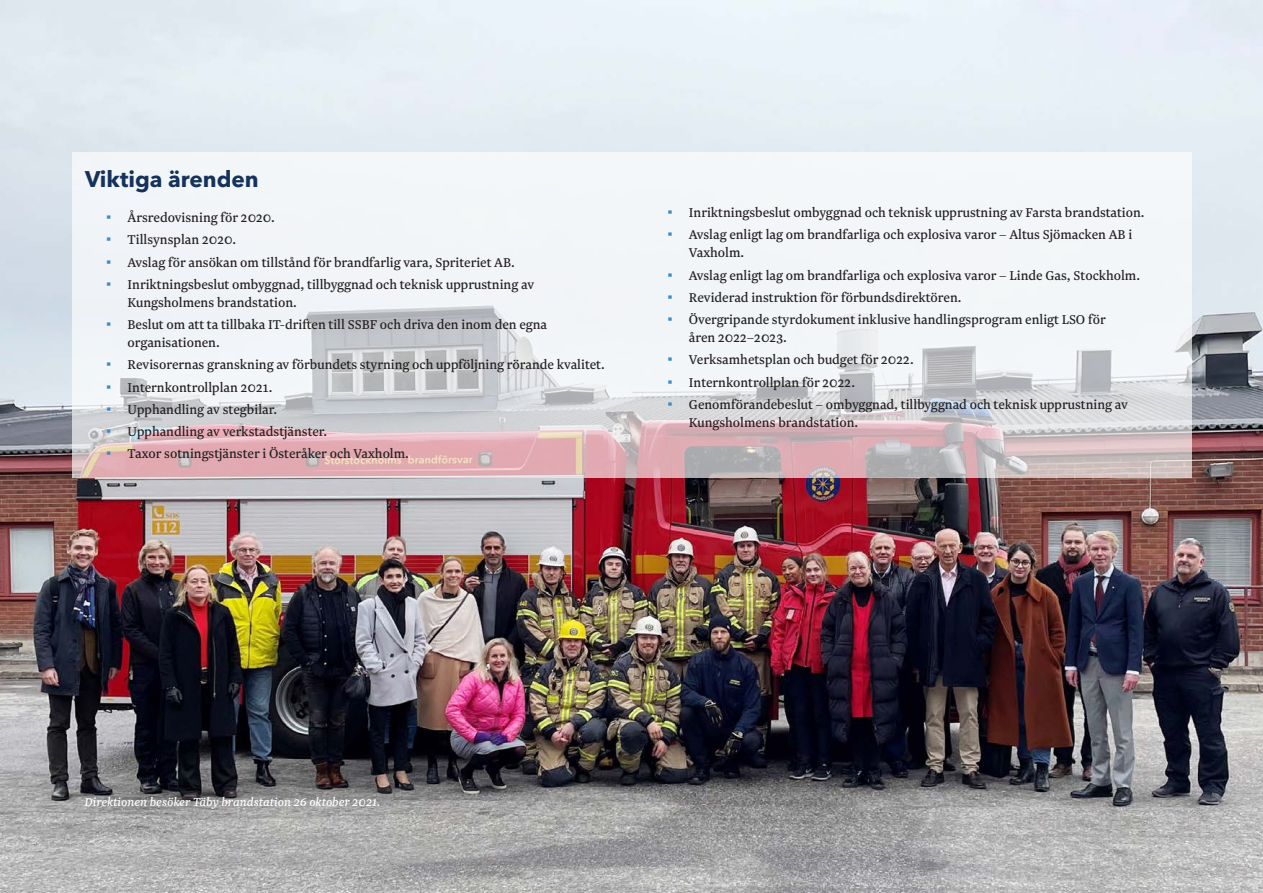
<style>
.page{position:relative;width:1263px;height:893px;background:#fff}
.page>*{position:absolute;margin:0;border:0;box-sizing:border-box;transform-origin:0 0}
.Rubrik_2__Avenir_bol{font:700 22.5px "Avenir Next LT Pro";color:#14325b}
.t1{font:15px/18px "Newzald";color:#231f20}
.Bildtext_positiv__Ne{font:italic 13.5px "Newzald";color:#fff}
.s1{font-family:"Georgia";color:#3b8ccb}
</style>
<div class="page">
<img style="left:0;top:0;width:1263px;height:893px">
<svg style="left:72px;top:152px;width:1120px;height:325px;fill:#f2f5f8"></svg>
<p class="Rubrik_2__Avenir_bol" style="left:85px;top:165px;width:175px">Viktiga ärenden</p>
<p class="t1" style="left:106px;top:208px;width:170px"><span class="s1">▪</span> Årsredovisning för 2020.</p>
<p class="t1" style="left:106px;top:231px;width:131px"><span class="s1">▪</span> Tillsynsplan 2020.</p>
<p class="t1" style="left:106px;top:253px;width:410px"><span class="s1">▪</span> Avslag för ansökan om tillstånd för brandfarlig vara, Spriteriet AB.</p>
<p class="t1" style="left:128px;top:275px;width:408px;text-indent:-21px"><span class="s1">▪</span> Inriktningsbeslut ombyggnad, tillbyggnad och teknisk upprustning av<br>Kungsholmens brandstation.</p>
<p class="t1" style="left:128px;top:315px;width:421px;text-indent:-21px"><span class="s1">▪</span> Beslut om att ta tillbaka IT-driften till SSBF och driva den inom den egna organisationen.</p>
<p class="t1" style="left:106px;top:356px;width:500px"><span class="s1">▪</span> Revisorernas granskning av förbundets styrning och uppföljning rörande kvalitet.</p>
<p class="t1" style="left:106px;top:378px;width:168px"><span class="s1">▪</span> Internkontrollplan 2021.</p>
<p class="t1" style="left:106px;top:400px;width:172px"><span class="s1">▪</span> Upphandling av stegbilar.</p>
<p class="t1" style="left:106px;top:422px;width:222px"><span class="s1">▪</span> Upphandling av verkstadstjänster.</p>
<p class="t1" style="left:106px;top:445px;width:304px"><span class="s1">▪</span> Taxor sotningstjänster i Österåker och Vaxholm.</p>
<p class="t1" style="left:668px;top:203px;width:478px"><span class="s1">▪</span> Inriktningsbeslut ombyggnad och teknisk upprustning av Farsta brandstation.</p>
<p class="t1" style="left:689px;top:226px;width:445px;text-indent:-21px"><span class="s1">▪</span> Avslag enligt lag om brandfarliga och explosiva varor – Altus Sjömacken AB i<br>Vaxholm.</p>
<p class="t1" style="left:668px;top:266px;width:474px"><span class="s1">▪</span> Avslag enligt lag om brandfarliga och explosiva varor – Linde Gas, Stockholm.</p>
<p class="t1" style="left:668px;top:288px;width:295px"><span class="s1">▪</span> Reviderad instruktion för förbundsdirektören.</p>
<p class="t1" style="left:689px;top:310px;width:418px;text-indent:-21px"><span class="s1">▪</span> Övergripande styrdokument inklusive handlingsprogram enligt LSO för åren 2022–2023.</p>
<p class="t1" style="left:668px;top:351px;width:248px"><span class="s1">▪</span> Verksamhetsplan och budget för 2022.</p>
<p class="t1" style="left:668px;top:373px;width:189px"><span class="s1">▪</span> Internkontrollplan för 2022.</p>
<p class="t1" style="left:689px;top:395px;width:440px;text-indent:-21px"><span class="s1">▪</span> Genomförandebeslut – ombyggnad, tillbyggnad och teknisk upprustning av<br>Kungsholmens brandstation.</p>
<p class="Bildtext_positiv__Ne" style="left:85px;top:794px;width:298px">Direktionen besöker Täby brandstation 26 oktober 2021.</p>
</div>
